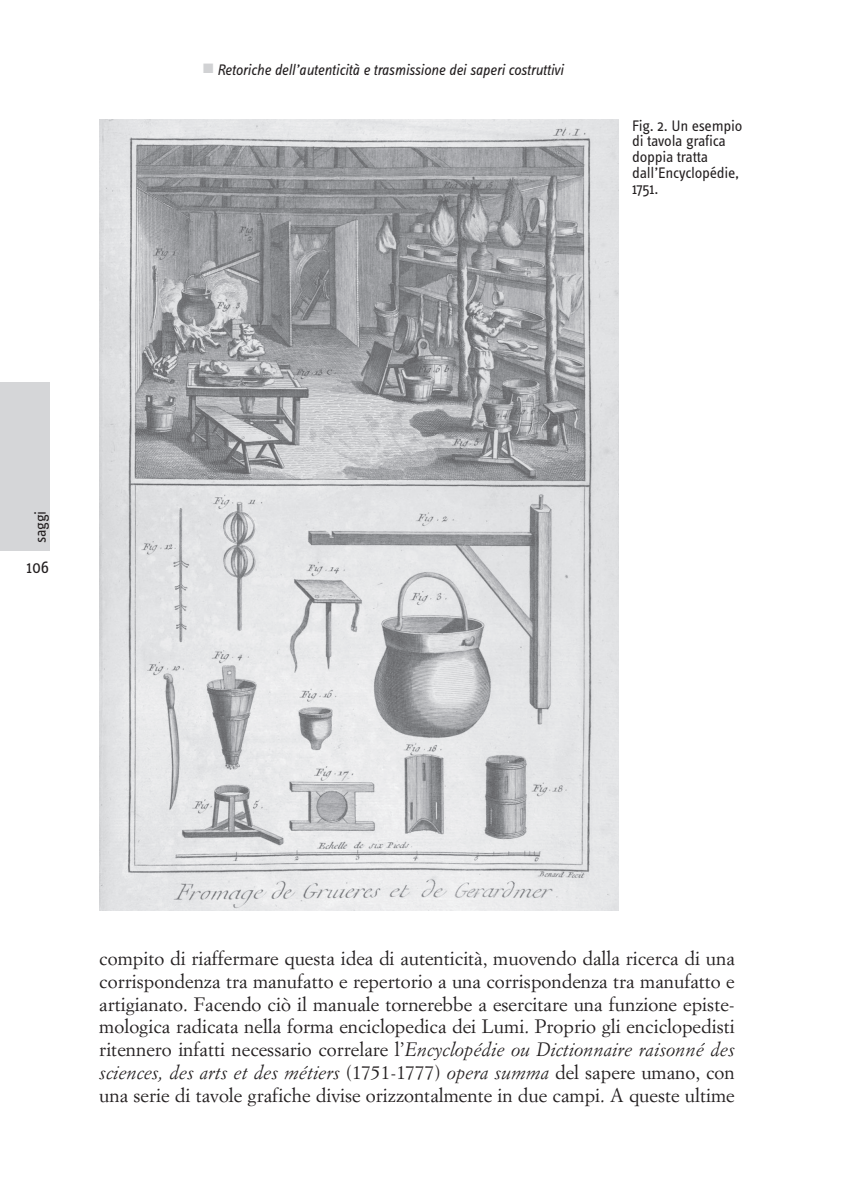
<style>
.page{position:relative;width:844px;height:1191px;background:#fff}
.page>*{position:absolute;margin:0;border:0;box-sizing:border-box;transform-origin:0 0}
.t1{font:19.07px/22.8px "Simoncini Garamond Std";color:#231f20;text-align:justify}
.t2{font:17.68px "Info Text";color:#231f20}
.t3{font:16.1px "Info Text";letter-spacing:-.02em;color:#231f20}
.t4{font:15.75px/15.8px "Info Text";letter-spacing:-.015em;color:#231f20}
.t5{font:italic 15.75px "Info Text";letter-spacing:-.015em;color:#231f20}
.s1{color:#d1d2d4}
.s2{font-style:italic}
</style>
<div class="page">
<div style="left:0;top:382px;width:50px;height:169px;background:#d5d6d8"></div>
<img style="left:99px;top:119px;width:519px;height:792px">
<p class="t3" style="left:32px;top:543px;width:34px;rotate:-90deg">saggi</p>
<p class="t2" style="left:27px;top:558px;width:24px">106</p>
<p class="t5" style="left:203px;top:61px;width:362px"><span class="s1">■</span> Retoriche dell’autenticità e trasmissione dei saperi costruttivi</p>
<p class="t4" style="left:632px;top:118px;width:112px">Fig. 2. Un esempio di tavola grafica doppia tratta dall’Encyclopédie,<br>1751.</p>
<p class="t1" style="left:99px;top:946px;width:637px">compito di riaffermare questa idea di autenticità, muovendo dalla ricerca di una corrispondenza tra manufatto e repertorio a una corrispondenza tra manufatto e artigianato. Facendo ciò il manuale tornerebbe a esercitare una funzione episte&shy;mologica radicata nella forma enciclopedica dei Lumi. Proprio gli enciclopedisti ritennero infatti necessario correlare l’<span class="s2">Encyclopédie ou Dictionnaire raisonné des sciences, des arts et des métiers</span> (1751-1777) <span class="s2">opera summa</span> del sapere umano, con una serie di tavole grafiche divise orizzontalmente in due campi. A queste ultime</p>
</div>
